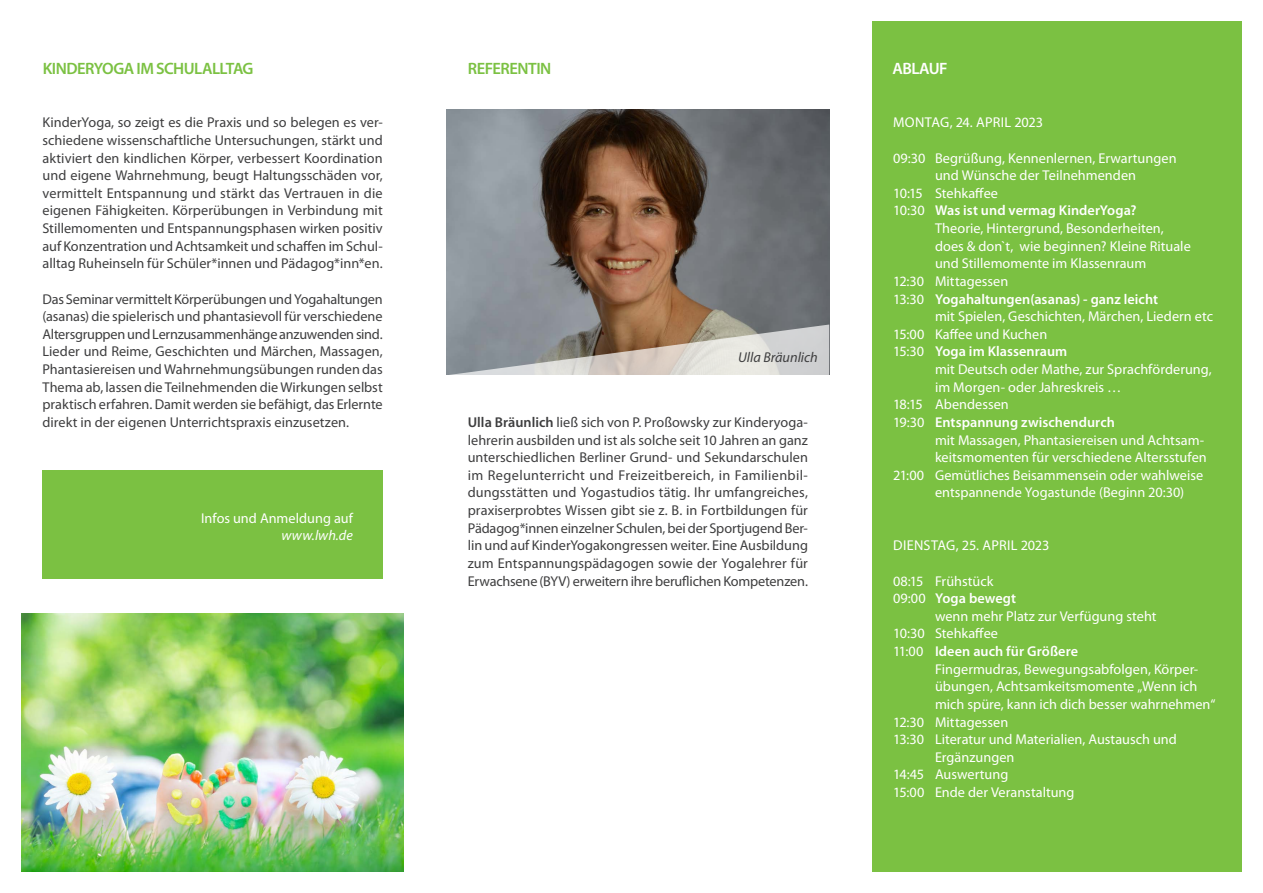
<style>
.page{position:relative;width:1263px;height:893px;background:#fff}
.page>*{position:absolute;margin:0;border:0;box-sizing:border-box;transform-origin:0 0}
.Seitenüberschrift{font:600 16.5px "Myriad Pro";letter-spacing:-.03em;color:#7bc142}
.t1{font:600 16.5px "Myriad Pro";letter-spacing:-.03em;color:#fff}
.t2{font:14.25px/17.7px "Myriad Pro";color:#3e3e3f;text-align:justify}
.t3{font:14.25px "Myriad Pro";letter-spacing:.005em;color:#fff}
.t4{font:600 14.25px "Myriad Pro";letter-spacing:.005em;color:#fff}
.t5{font:italic 14.25px "Myriad Pro";color:#3e3e3f}
.t6{font:italic 14.25px "Myriad Pro";color:#fff}
.s1{font-weight:600}
.s2{font-weight:400}
</style>
<div class="page">
<div style="left:872px;top:21px;width:370px;height:851px;background:#7bc142"></div>
<img style="left:21px;top:614px;width:383px;height:258px">
<div style="left:43px;top:470px;width:340px;height:109px;background:#7bc142"></div>
<img style="left:446px;top:110px;width:383px;height:264px">
<svg style="left:448px;top:324px;width:381px;height:51px;background:#b0aba5"></svg>
<p class="Seitenüberschrift" style="left:43px;top:58px;width:212px">KINDERYOGA IM SCHULALLTAG</p>
<p class="t2" style="left:43px;top:113px;width:342px">KinderYoga, so zeigt es die Praxis und so belegen es ver&shy;schiedene wissenschaftliche Untersuchungen, stärkt und aktiviert den kindlichen Körper, verbessert Koordination und eigene Wahrnehmung, beugt Haltungsschäden vor, vermittelt Entspannung und stärkt das Vertrauen in die eigenen Fähigkeiten. Körperübungen in Verbindung mit Stillemomenten und Entspannungsphasen wirken positiv auf Konzentration und Achtsamkeit und schaffen im Schul&shy;alltag Ruheinseln für Schüler*innen und Pädagog*inn*en.</p>
<p class="t2" style="left:43px;top:290px;width:342px">Das Seminar vermittelt Körperübungen und Yogahaltungen (asanas) die spielerisch und phantasievoll für verschiedene Altersgruppen und Lernzusammenhänge anzuwenden sind.<br>Lieder und Reime, Geschichten und Märchen, Massagen, Phantasiereisen und Wahrnehmungsübungen runden das Thema ab, lassen die Teilnehmenden die Wirkungen selbst praktisch erfahren. Damit werden sie befähigt, das Erlernte direkt in der eigenen Unterrichtspraxis einzusetzen.</p>
<p class="t3" style="left:201px;top:509px;width:153px">Infos und Anmeldung auf</p>
<p class="t6" style="left:281px;top:527px;width:73px">www.lwh.de</p>
<p class="Seitenüberschrift" style="left:468px;top:58px;width:85px">REFERENTIN</p>
<p class="t5" style="left:738px;top:349px;width:81px">Ulla Bräunlich</p>
<p class="t2" style="left:468px;top:413px;width:342px"><span class="s1">Ulla Bräunlich</span> ließ sich von P. Proßowsky zur Kinderyoga&shy;lehrerin ausbilden und ist als solche seit 10 Jahren an ganz unterschiedlichen Berliner Grund- und Sekundarschulen im Regelunterricht und Freizeitbereich, in Familienbil&shy;dungsstätten und Yogastudios tätig. Ihr umfangreiches, praxiserprobtes Wissen gibt sie z. B. in Fortbildungen für Pädagog*innen einzelner Schulen, bei der Sportjugend Ber&shy;lin und auf KinderYogakongressen weiter. Eine Ausbildung zum Entspannungspädagogen sowie der Yogalehrer für Erwachsene (BYV) erweitern ihre beruflichen Kompetenzen.</p>
<p class="t1" style="left:892px;top:58px;width:57px">ABLAUF</p>
<p class="t3" style="left:893px;top:114px;width:152px">MONTAG, 24. APRIL 2023</p>
<p class="t3" style="left:893px;top:149px;width:285px">09:30 Begrüßung, Kennenlernen, Erwartungen</p>
<p class="t3" style="left:935px;top:167px;width:203px">und Wünsche der Teilnehmenden</p>
<p class="t3" style="left:893px;top:184px;width:107px">10:15 Stehkaffee</p>
<p class="t4" style="left:893px;top:202px;width:245px"><span class="s2">10:30</span> Was ist und vermag KinderYoga?</p>
<p class="t3" style="left:935px;top:219px;width:230px">Theorie, Hintergrund, Besonderheiten,</p>
<p class="t3" style="left:935px;top:237px;width:257px">does &amp; don`t, wie beginnen? Kleine Rituale</p>
<p class="t3" style="left:935px;top:255px;width:213px">und Stillemomente im Klassenraum</p>
<p class="t3" style="left:893px;top:272px;width:117px">12:30 Mittagessen</p>
<p class="t4" style="left:893px;top:290px;width:267px"><span class="s2">13:30</span> Yogahaltungen(asanas) - ganz leicht</p>
<p class="t3" style="left:935px;top:308px;width:280px">mit Spielen, Geschichten, Märchen, Liedern etc</p>
<p class="t3" style="left:893px;top:325px;width:156px">15:00 Kaffee und Kuchen</p>
<p class="t4" style="left:893px;top:343px;width:176px"><span class="s2">15:30</span> Yoga im Klassenraum</p>
<p class="t3" style="left:935px;top:360px;width:278px">mit Deutsch oder Mathe, zur Sprachförderung,</p>
<p class="t3" style="left:935px;top:378px;width:188px">im Morgen- oder Jahreskreis …</p>
<p class="t3" style="left:893px;top:396px;width:117px">18:15 Abendessen</p>
<p class="t4" style="left:893px;top:413px;width:223px"><span class="s2">19:30</span> Entspannung zwischendurch</p>
<p class="t3" style="left:935px;top:431px;width:271px">mit Massagen, Phantasiereisen und Achtsam-</p>
<p class="t3" style="left:935px;top:449px;width:273px">keitsmomenten für verschiedene Altersstufen</p>
<p class="t3" style="left:893px;top:466px;width:312px">21:00 Gemütliches Beisammensein oder wahlweise</p>
<p class="t3" style="left:935px;top:484px;width:251px">entspannende Yogastunde (Beginn 20:30)</p>
<p class="t3" style="left:893px;top:537px;width:158px">DIENSTAG, 25. APRIL 2023</p>
<p class="t3" style="left:893px;top:572px;width:102px">08:15 Frühstück</p>
<p class="t4" style="left:893px;top:589px;width:125px"><span class="s2">09:00</span> Yoga bewegt</p>
<p class="t3" style="left:935px;top:607px;width:223px">wenn mehr Platz zur Verfügung steht</p>
<p class="t3" style="left:893px;top:625px;width:107px">10:30 Stehkaffee</p>
<p class="t4" style="left:893px;top:642px;width:187px"><span class="s2">11:00</span> Ideen auch für Größere</p>
<p class="t3" style="left:935px;top:660px;width:265px">Fingermudras, Bewegungsabfolgen, Körper-</p>
<p class="t3" style="left:935px;top:678px;width:264px">übungen, Achtsamkeitsmomente „Wenn ich</p>
<p class="t3" style="left:935px;top:695px;width:282px">mich spüre, kann ich dich besser wahrnehmen“</p>
<p class="t3" style="left:893px;top:713px;width:117px">12:30 Mittagessen</p>
<p class="t3" style="left:893px;top:731px;width:285px">13:30 Literatur und Materialien, Austausch und</p>
<p class="t3" style="left:935px;top:748px;width:81px">Ergänzungen</p>
<p class="t3" style="left:893px;top:766px;width:117px">14:45 Auswertung</p>
<p class="t3" style="left:893px;top:783px;width:183px">15:00 Ende der Veranstaltung</p>
</div>
